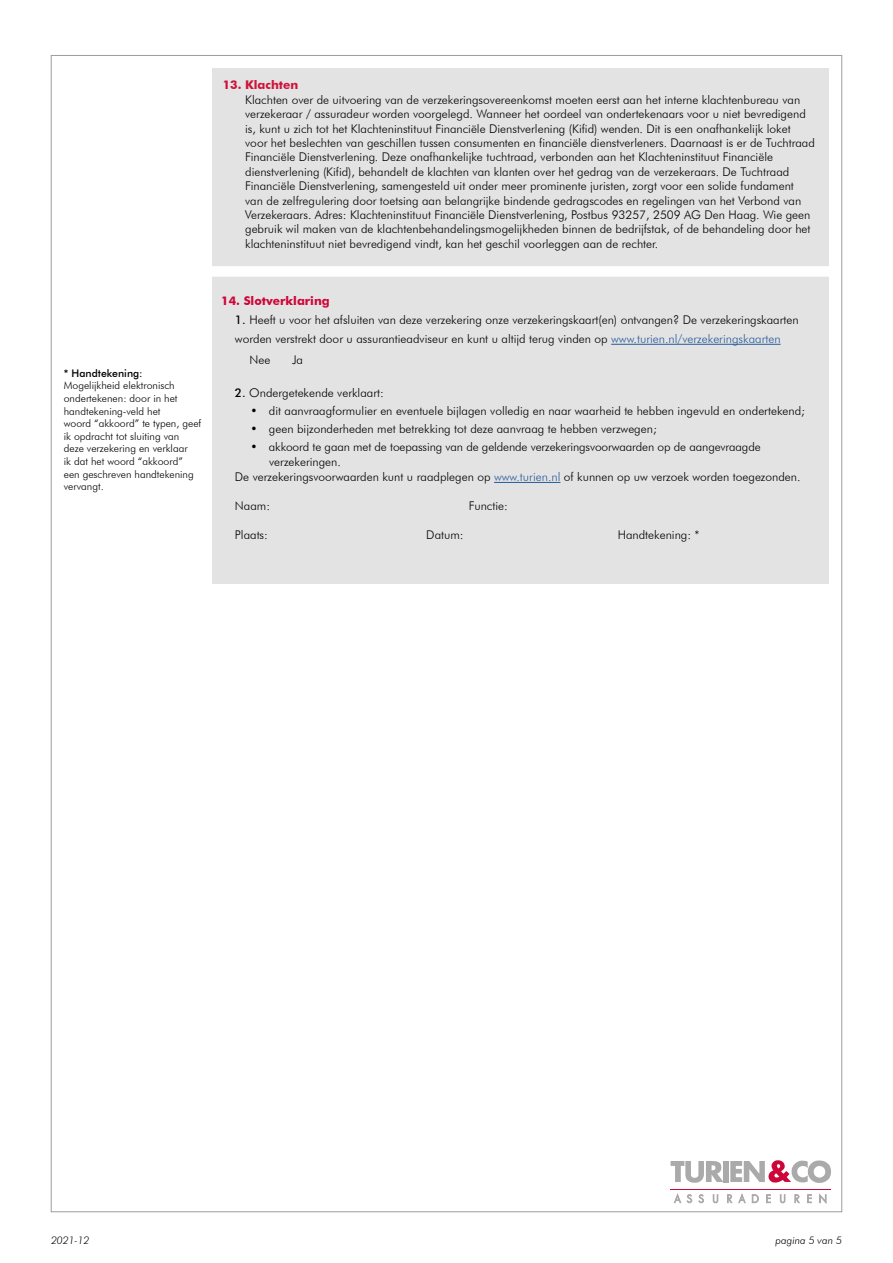
<style>
.page{position:relative;width:893px;height:1263px;background:#fff}
.page>*{position:absolute;margin:0;border:0;box-sizing:border-box;transform-origin:0 0}
.t1{font:300 12px/14.4px "Futura BT";color:#000}
.t2{font:700 12px "Futura BT";color:#ce0538}
.t3{font:700 12px "Futura BT";color:#ce133b}
.t4{font:300 10.5px/12.6px "Futura BT";color:#000}
.t5{font:italic 300 10.5px "Futura BT";color:#000}
.t6{font:500 10.5px "Futura BT";color:#000}
.s1{font-weight:500}
.s2{color:#275b9b}
</style>
<div class="page">
<div style="left:213px;top:68px;width:616px;height:516px;background:#e3e3e3"></div>
<div style="left:201px;top:266px;width:638px;height:11px;background:#fff"></div>
<hr style="left:611px;top:344px;width:170px;height:1px;background:#275b9b">
<hr style="left:494px;top:482px;width:66px;height:1px;background:#275b9b">
<div style="left:723px;top:1161px;width:5px;height:21px;background:#aaa"></div>
<svg style="left:730px;top:1160px;width:101px;height:23px"></svg>
<svg style="left:671px;top:1161px;width:52px;height:22px"></svg>
<svg style="left:674px;top:1194px;width:7px;height:9px"></svg>
<svg style="left:687px;top:1194px;width:5px;height:9px"></svg>
<svg style="left:698px;top:1194px;width:6px;height:9px"></svg>
<svg style="left:713px;top:1194px;width:5px;height:9px"></svg>
<svg style="left:727px;top:1194px;width:5px;height:9px"></svg>
<svg style="left:738px;top:1194px;width:8px;height:9px"></svg>
<svg style="left:752px;top:1194px;width:7px;height:9px"></svg>
<svg style="left:766px;top:1194px;width:5px;height:9px"></svg>
<svg style="left:780px;top:1194px;width:5px;height:9px"></svg>
<svg style="left:795px;top:1194px;width:5px;height:9px"></svg>
<svg style="left:807px;top:1194px;width:5px;height:9px"></svg>
<svg style="left:819px;top:1194px;width:7px;height:9px"></svg>
<hr style="left:671px;top:1189px;width:160px;height:1px;background:#ce0538">
<p class="t6" style="left:64px;top:367px;width:80px">* Handtekening:</p>
<p class="t4" style="left:64px;top:379px;width:139px">Mogelijkheid elektronisch ondertekenen: door in het handtekening-veld het<br>woord “akkoord” te typen, geef ik opdracht tot sluiting van deze verzekering en verklaar<br>ik dat het woord “akkoord” een geschreven handtekening vervangt.</p>
<p class="t3" style="left:223px;top:78px;width:77px">13. Klachten</p>
<p class="t1" style="left:245px;top:92px;width:571px">Klachten over de uitvoering van de verzekeringsovereenkomst moeten eerst aan het interne klachtenbureau van verzekeraar / assuradeur worden voorgelegd. Wanneer het oordeel van ondertekenaars voor u niet bevredigend is, kunt u zich tot het Klachteninstituut Financiële Dienstverlening (Kifid) wenden. Dit is een onafhankelijk loket voor het beslechten van geschillen tussen consumenten en financiële dienstverleners. Daarnaast is er de Tuchtraad Financiële Dienstverlening. Deze onafhankelijke tuchtraad, verbonden aan het Klachteninstituut Financiële dienstverlening (Kifid), behandelt de klachten van klanten over het gedrag van de verzekeraars. De Tuchtraad Financiële Dienstverlening, samengesteld uit onder meer prominente juristen, zorgt voor een solide fundament<br>van de zelfregulering door toetsing aan belangrijke bindende gedragscodes en regelingen van het Verbond van Verzekeraars. Adres: Klachteninstituut Financiële Dienstverlening, Postbus 93257, 2509 AG Den Haag. Wie geen gebruik wil maken van de klachtenbehandelingsmogelijkheden binnen de bedrijfstak, of de behandeling door het klachteninstituut niet bevredigend vindt, kan het geschil voorleggen aan de rechter.</p>
<p class="t2" style="left:221px;top:294px;width:110px">14. Slotverklaring</p>
<p class="t1" style="left:235px;top:310px;width:565px;line-height:18.8px"><span class="s1">1.</span> Heeft u voor het afsluiten van deze verzekering onze verzekeringskaart(en) ontvangen? De verzekeringskaarten worden verstrekt door u assurantieadviseur en kunt u altijd terug vinden op <span class="s2">www.turien.nl/verzekeringskaarten</span></p>
<p class="t1" style="left:250px;top:352px;width:22px">Nee</p>
<p class="t1" style="left:292px;top:352px;width:12px">Ja</p>
<p class="t1" style="left:235px;top:386px;width:150px"><span class="s1">2.</span> Ondergetekende verklaart:</p>
<p class="t1" style="left:250px;top:404px;width:556px">• dit aanvraagformulier en eventuele bijlagen volledig en naar waarheid te hebben ingevuld en ondertekend;</p>
<p class="t1" style="left:250px;top:422px;width:408px">• geen bijzonderheden met betrekking tot deze aanvraag te hebben verzwegen;</p>
<p class="t1" style="left:250px;top:440px;width:512px">• akkoord te gaan met de toepassing van de geldende verzekeringsvoorwaarden op de aangevraagde</p>
<p class="t1" style="left:269px;top:455px;width:73px">verzekeringen.</p>
<p class="t1" style="left:235px;top:470px;width:567px">De verzekeringsvoorwaarden kunt u raadplegen op <span class="s2">www.turien.nl</span> of kunnen op uw verzoek worden toegezonden.</p>
<p class="t1" style="left:235px;top:499px;width:37px">Naam:</p>
<p class="t1" style="left:469px;top:499px;width:41px">Functie:</p>
<p class="t1" style="left:235px;top:527px;width:35px">Plaats:</p>
<p class="t1" style="left:426px;top:527px;width:39px">Datum:</p>
<p class="t1" style="left:618px;top:527px;width:83px">Handtekening: *</p>
<p class="t5" style="left:51px;top:1234px;width:40px">2021-12</p>
<p class="t5" style="left:775px;top:1234px;width:68px">pagina 5 van 5</p>
</div>
